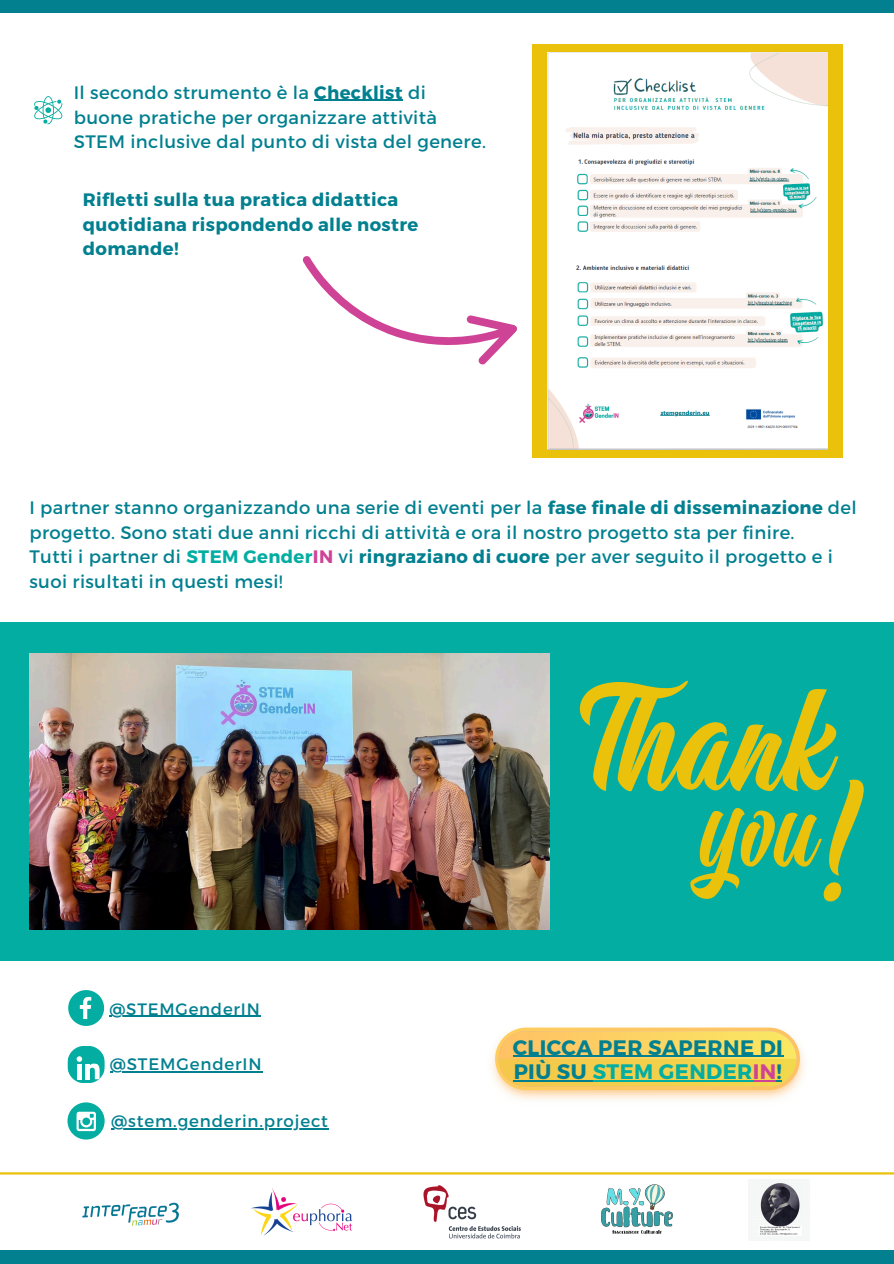
<style>
.page{position:relative;width:894px;height:1264px;background:#fff}
.page>*{position:absolute;margin:0;border:0;box-sizing:border-box;transform-origin:0 0}
.t1{font:700 21px/24.8px "Montserrat";letter-spacing:.02em;color:#028090}
.t2{font:18px/24.8px "Montserrat";letter-spacing:.02em;color:#028090}
.t3{font:700 18px/24.8px "Montserrat";letter-spacing:.02em;color:#028090}
.t4{font:16.65px "Montserrat";letter-spacing:.05em;color:#028090}
.t5{font:16.5px "Montserrat";letter-spacing:.05em;color:#028090}
.s1{font-weight:700}
.s2{font-weight:700;color:#04ada2}
.s3{font-weight:700;color:#cf4397}
.s4{color:#04ada2}
.s5{color:#cf4397}
</style>
<div class="page">
<div style="left:0;top:0;width:893px;height:12px;background:#028090"></div>
<div style="left:0;top:1249px;width:893px;height:14px;background:#028090"></div>
<hr style="left:0;top:1172px;width:893px;height:2px;background:#eac10b">
<img style="left:82px;top:1202px;width:97px;height:24px">
<img style="left:423px;top:1185px;width:98px;height:54px">
<img style="left:601px;top:1184px;width:72px;height:50px">
<img style="left:748px;top:1179px;width:60px;height:60px">
<img style="left:251px;top:1188px;width:102px;height:48px">
<hr style="left:314px;top:100px;width:89px;height:1px;background:#028090">
<svg style="left:34px;top:96px;width:29px;height:28px"></svg>
<div style="left:0;top:622px;width:893px;height:338px;background:#04ada2"></div>
<img style="left:29px;top:653px;width:520px;height:276px">
<svg style="left:68px;top:990px;width:36px;height:35px"></svg>
<div style="left:67px;top:1102px;width:38px;height:37px;background:#04ada2;border-radius:50%"></div>
<svg style="left:76px;top:1111px;width:20px;height:20px"></svg>
<svg style="left:67px;top:1045px;width:38px;height:37px"></svg>
<svg style="left:77px;top:1056px;width:23px;height:23px"></svg>
<hr style="left:109px;top:1015px;width:151px;height:1px;background:#028090">
<hr style="left:111px;top:1128px;width:218px;height:1px;background:#028090">
<hr style="left:110px;top:1071px;width:152px;height:1px;background:#028090">
<svg style="left:579px;top:680px;width:284px;height:221px"></svg>
<div style="left:532px;top:45px;width:310px;height:412px;background:#eac10b"></div>
<svg style="left:302px;top:256px;width:216px;height:109px"></svg>
<img style="left:491px;top:1046px;width:314px;height:54px">
<img style="left:550px;top:53px;width:276px;height:396px">
<svg style="left:495px;top:1027px;width:304px;height:63px;background:#ebce64"></svg>
<p class="t2" style="left:74px;top:79px;width:413px">Il secondo strumento è la <span class="s1">Checklist</span> di buone pratiche per organizzare attività<br>STEM inclusive dal punto di vista del genere.</p>
<p class="t3" style="left:83px;top:186px;width:337px">Rifletti sulla tua pratica didattica quotidiana rispondendo alle nostre domande!</p>
<p class="t2" style="left:29px;top:494px;width:828px">I partner stanno organizzando una serie di eventi per la <span class="s1">fase finale di disseminazione</span> del progetto. Sono stati due anni ricchi di attività e ora il nostro progetto sta per finire.<br>Tutti i partner di <span class="s2">STEM Gender</span><span class="s3">IN</span> vi <span class="s1">ringraziano di cuore</span> per aver seguito il progetto e i suoi risultati in questi mesi!</p>
<p class="t5" style="left:109px;top:998px;width:152px">@STEMGenderIN</p>
<p class="t4" style="left:110px;top:1053px;width:153px">@STEMGenderIN</p>
<p class="t4" style="left:111px;top:1109px;width:218px">@stem.genderin.project</p>
<p class="t1" style="left:512px;top:1033px;width:271px">CLICCA PER SAPERNE DI<br>PIÙ SU <span class="s4">STEM GENDER</span><span class="s5">IN</span>!</p>
</div>
